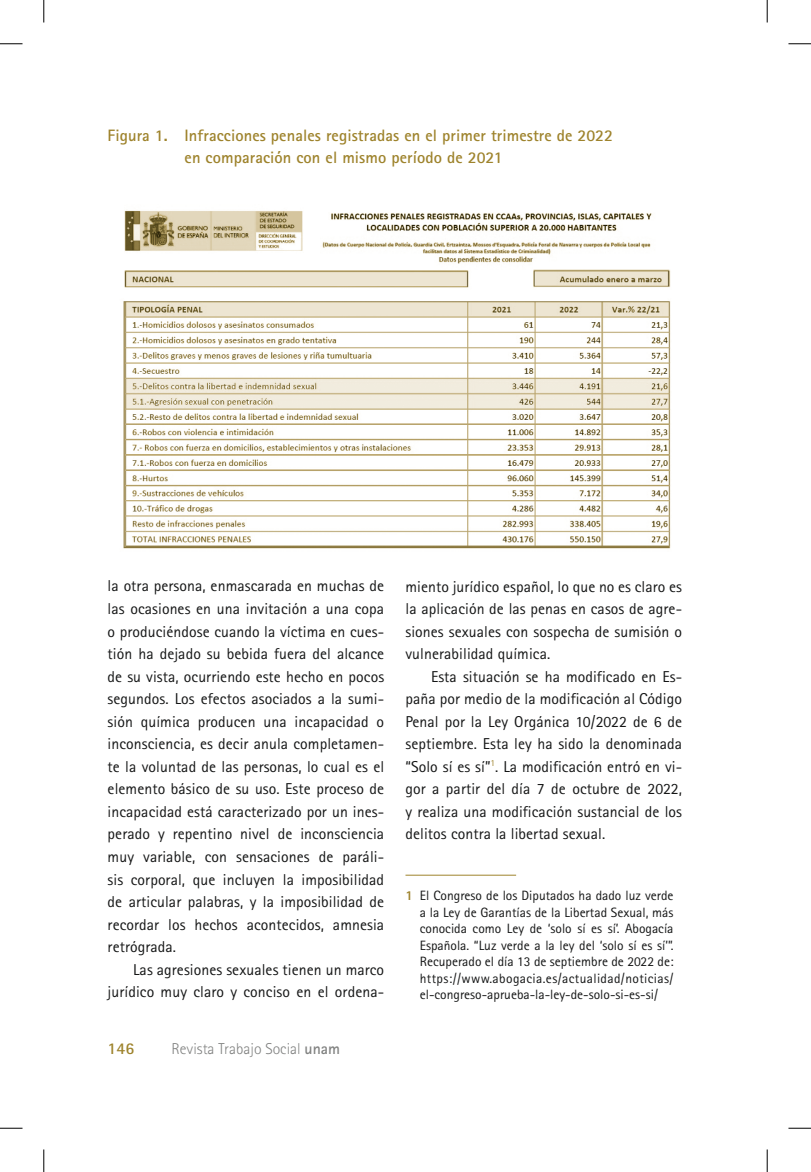
<style>
.page{position:relative;width:811px;height:1172px;background:#fff}
.page>*{position:absolute;margin:0;border:0;box-sizing:border-box;transform-origin:0 0}
.t1{font:700 16.5px/22.5px "Rotis Sans Serif";letter-spacing:.005em;color:#9e832c}
.t2{font:15.75px/22.5px "Rotis Sans Serif";letter-spacing:.005em;color:#151616;text-align:justify}
.t3{font:300 15.75px "Rotis Sans Serif";color:#818281}
.t4{font:13.5px/16.5px "Rotis Sans Serif";color:#151616;text-align:justify}
.s1{font-weight:700}
.s2{font-weight:800;color:#9e832c}
</style>
<div class="page">
<img style="left:123px;top:210px;width:548px;height:339px">
<hr style="left:405px;top:875px;width:111px;height:1px;background:#9e832c">
<svg style="left:0;top:44px;width:22px;height:1px"></svg>
<svg style="left:788px;top:44px;width:22px;height:1px"></svg>
<svg style="left:0;top:1128px;width:22px;height:1px"></svg>
<svg style="left:788px;top:1128px;width:22px;height:1px"></svg>
<svg style="left:44px;top:0;width:1px;height:23px"></svg>
<svg style="left:44px;top:1149px;width:1px;height:23px"></svg>
<svg style="left:766px;top:0;width:1px;height:23px"></svg>
<svg style="left:766px;top:1149px;width:1px;height:23px"></svg>
<p class="t1" style="left:184px;top:124px;width:430px;text-indent:-77px">Figura 1. Infracciones penales registradas en el primer trimestre de 2022 en comparación con el mismo período de 2021</p>
<p class="t2" style="left:108px;top:575px;width:278px">la otra persona, enmascarada en muchas de las ocasiones en una invitación a una copa o produciéndose cuando la víctima en cues&shy;tión ha dejado su bebida fuera del alcance de su vista, ocurriendo este hecho en pocos segundos. Los efectos asociados a la sumi&shy;sión química producen una incapacidad o inconsciencia, es decir anula completamen&shy;te la voluntad de las personas, lo cual es el elemento básico de su uso. Este proceso de incapacidad está caracterizado por un ines&shy;perado y repentino nivel de inconsciencia muy variable, con sensaciones de paráli&shy;sis corporal, que incluyen la imposibilidad de articular palabras, y la imposibilidad de recordar los hechos acontecidos, amnesia retrógrada.</p>
<p class="t2" style="left:108px;top:958px;width:278px;text-align:right">Las agresiones sexuales tienen un marco jurídico muy claro y conciso en el ordena-</p>
<p class="t1" style="left:108px;top:1036px;width:28px">146</p>
<p class="t3" style="left:171px;top:1039px;width:170px">Revista Trabajo Social <span class="s1">unam</span></p>
<p class="t2" style="left:405px;top:575px;width:278px">miento jurídico español, lo que no es claro es la aplicación de las penas en casos de agre&shy;siones sexuales con sospecha de sumisión o vulnerabilidad química.</p>
<p class="t2" style="left:405px;top:665px;width:278px;text-indent:26px">Esta situación se ha modificado en Es&shy;paña por medio de la modificación al Código Penal por la Ley Orgánica 10/2022 de 6 de septiembre. Esta ley ha sido la denominada “Solo sí es sí”<sup>1</sup>. La modificación entró en vi&shy;gor a partir del día 7 de octubre de 2022, y realiza una modificación sustancial de los delitos contra la libertad sexual.</p>
<p class="t4" style="left:419px;top:887px;width:255px;text-indent:-14px"><span class="s2">1</span> El Congreso de los Diputados ha dado luz verde a la Ley de Garantías de la Libertad Sexual, más conocida como Ley de ‘solo sí es sí’. Abogacía Española. “Luz verde a la ley del ‘solo sí es sí’”.<br>Recuperado el día 13 de septiembre de 2022 de: https://www.abogacia.es/actualidad/noticias/ el-congreso-aprueba-la-ley-de-solo-si-es-si/</p>
</div>
